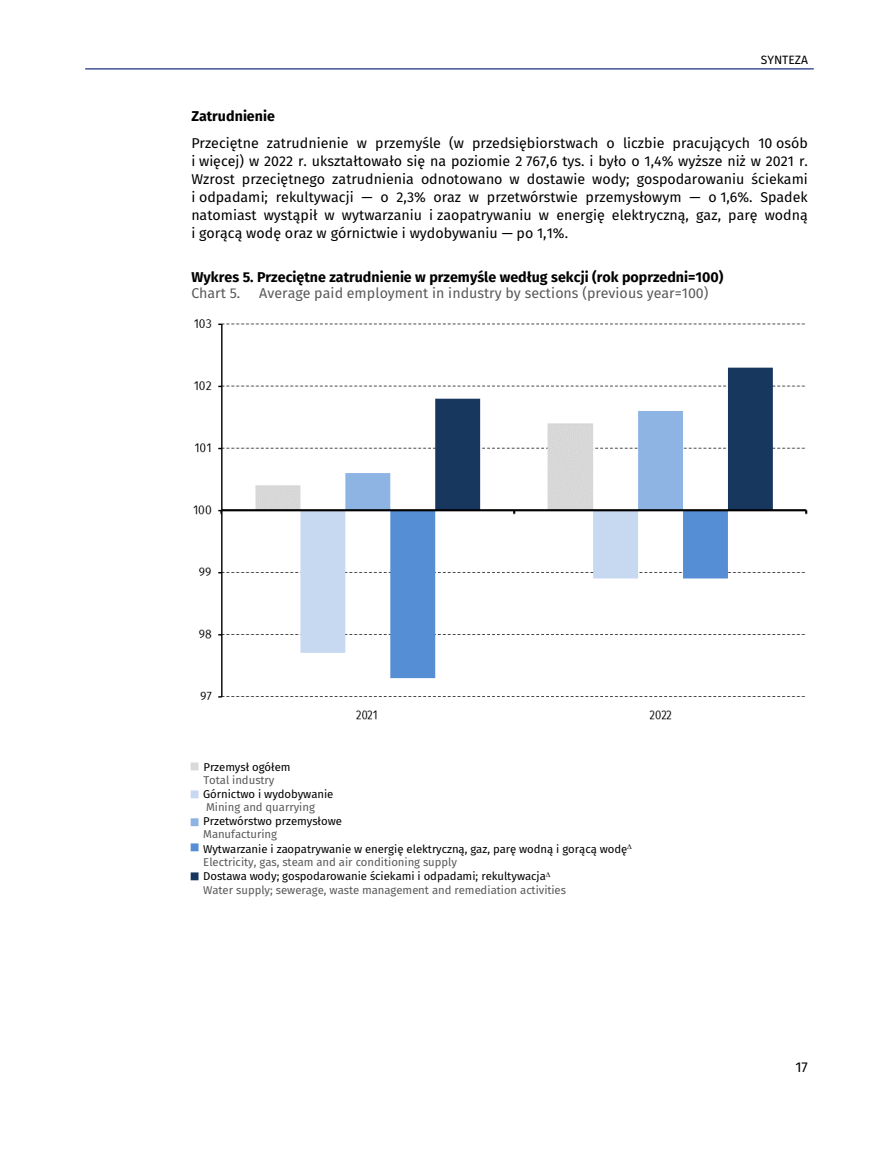
<style>
.page{position:relative;width:893px;height:1149px;background:#fff}
.page>*{position:absolute;margin:0;border:0;box-sizing:border-box;transform-origin:0 0}
.t1{font:14.25px/18px "Fira Sans";color:#000;text-align:justify}
.t2{font:700 14.25px "Fira Sans";color:#000}
.t3{font:14.25px "Fira Sans";color:#595959}
.t4{font:12px "Fira Sans";color:#000}
.t5{font:11.4px "Fira Sans";letter-spacing:-.005em;color:#000}
.t6{font:11.4px "Fira Sans";letter-spacing:-.005em;color:#595959}
</style>
<div class="page">
<hr style="left:85px;top:68px;width:729px;height:1px;background:#001d77">
<svg style="left:191px;top:762px;width:8px;height:8px"></svg>
<svg style="left:191px;top:790px;width:8px;height:8px"></svg>
<svg style="left:191px;top:818px;width:8px;height:8px"></svg>
<svg style="left:191px;top:843px;width:8px;height:8px"></svg>
<div style="left:191px;top:873px;width:7px;height:6px;background:#17375e"></div>
<div style="left:191px;top:872px;width:8px;height:8px;border:2px solid #17375e"></div>
<img style="left:193px;top:319px;width:615px;height:401px">
<p class="t4" style="left:761px;top:51px;width:49px">SYNTEZA</p>
<p class="t2" style="left:191px;top:104px;width:85px">Zatrudnienie</p>
<p class="t1" style="left:191px;top:133px;width:618px">Przeciętne zatrudnienie w przemyśle (w przedsiębiorstwach o liczbie pracujących 10 osób i więcej) w 2022 r. ukształtowało się na poziomie 2 767,6 tys. i było o 1,4% wyższe niż w 2021 r.<br>Wzrost przeciętnego zatrudnienia odnotowano w dostawie wody; gospodarowaniu ściekami i odpadami; rekultywacji — o 2,3% oraz w przetwórstwie przemysłowym — o 1,6%. Spadek natomiast wystąpił w wytwarzaniu i zaopatrywaniu w energię elektryczną, gaz, parę wodną i gorącą wodę oraz w górnictwie i wydobywaniu — po 1,1%.</p>
<p class="t2" style="left:191px;top:265px;width:534px">Wykres 5. Przeciętne zatrudnienie w przemyśle według sekcji (rok poprzedni=100)</p>
<p class="t3" style="left:191px;top:282px;width:50px">Chart 5.</p>
<p class="t3" style="left:259px;top:282px;width:451px">Average paid employment in industry by sections (previous year=100)</p>
<p class="t5" style="left:203px;top:758px;width:89px">Przemysł ogółem</p>
<p class="t6" style="left:203px;top:771px;width:73px">Total industry</p>
<p class="t5" style="left:203px;top:785px;width:132px">Górnictwo i wydobywanie</p>
<p class="t6" style="left:206px;top:798px;width:110px">Mining and quarrying</p>
<p class="t5" style="left:203px;top:812px;width:140px">Przetwórstwo przemysłowe</p>
<p class="t6" style="left:203px;top:825px;width:75px">Manufacturing</p>
<p class="t5" style="left:203px;top:840px;width:430px">Wytwarzanie i zaopatrywanie w energię elektryczną, gaz, parę wodną i gorącą wodę∆</p>
<p class="t6" style="left:203px;top:853px;width:255px">Electricity, gas, steam and air conditioning supply</p>
<p class="t5" style="left:203px;top:867px;width:349px">Dostawa wody; gospodarowanie ściekami i odpadami; rekultywacja∆</p>
<p class="t6" style="left:203px;top:881px;width:364px">Water supply; sewerage, waste management and remediation activities</p>
<p class="t1" style="left:795px;top:1057px;width:14px">17</p>
</div>
